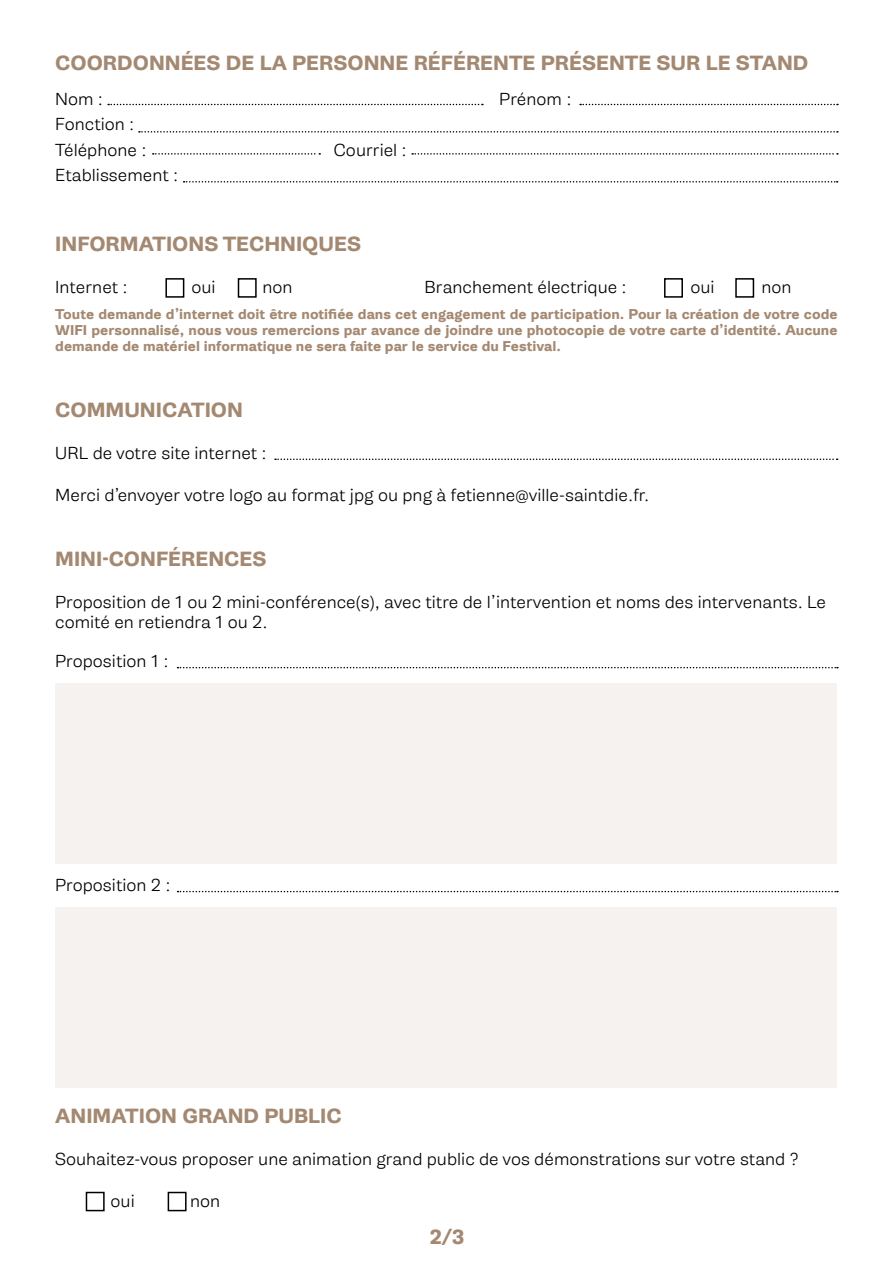
<style>
.page{position:relative;width:893px;height:1263px;background:#fff}
.page>*{position:absolute;margin:0;border:0;box-sizing:border-box;transform-origin:0 0}
.t1{font:700 19.5px "Gira Sans";color:#a48972}
.t2{font:300 16.5px/25.5px "Gira Sans";color:#000}
.t3{font:700 13.5px/16.2px "Gira Sans";color:#a48972;text-align:justify}
</style>
<div class="page">
<svg style="left:108px;top:104px;width:375px;height:1px"></svg>
<svg style="left:580px;top:104px;width:258px;height:1px"></svg>
<svg style="left:139px;top:131px;width:699px;height:2px"></svg>
<svg style="left:153px;top:153px;width:167px;height:2px"></svg>
<svg style="left:412px;top:153px;width:426px;height:2px"></svg>
<svg style="left:184px;top:181px;width:654px;height:2px"></svg>
<svg style="left:275px;top:458px;width:563px;height:2px"></svg>
<svg style="left:177px;top:667px;width:661px;height:1px"></svg>
<svg style="left:177px;top:891px;width:661px;height:1px"></svg>
<div style="left:165px;top:278px;width:19px;height:20px;border:2px solid #000"></div>
<div style="left:238px;top:278px;width:19px;height:20px;border:2px solid #000"></div>
<div style="left:664px;top:278px;width:19px;height:20px;border:2px solid #000"></div>
<div style="left:735px;top:278px;width:19px;height:20px;border:2px solid #000"></div>
<div style="left:55px;top:683px;width:782px;height:180px;background:#f5f2ef"></div>
<div style="left:55px;top:907px;width:782px;height:181px;background:#f5f2ef"></div>
<div style="left:86px;top:1192px;width:19px;height:19px;border:2px solid #000"></div>
<div style="left:168px;top:1192px;width:19px;height:19px;border:2px solid #000"></div>
<p class="t1" style="left:55px;top:50px;width:755px">COORDONNÉES DE LA PERSONNE RÉFÉRENTE PRÉSENTE SUR LE STAND</p>
<p class="t2" style="left:55px;top:86px;width:49px">Nom :</p>
<p class="t2" style="left:499px;top:86px;width:74px">Prénom :</p>
<p class="t2" style="left:55px;top:111px;width:93px">Fonction :<br>Téléphone :</p>
<p class="t2" style="left:334px;top:137px;width:74px">Courriel :</p>
<p class="t2" style="left:55px;top:162px;width:125px">Etablissement :</p>
<p class="t1" style="left:55px;top:231px;width:307px">INFORMATIONS TECHNIQUES</p>
<p class="t2" style="left:55px;top:274px;width:74px">Internet :</p>
<p class="t2" style="left:192px;top:274px;width:26px">oui</p>
<p class="t2" style="left:263px;top:274px;width:32px">non</p>
<p class="t2" style="left:425px;top:274px;width:204px">Branchement électrique :</p>
<p class="t2" style="left:691px;top:274px;width:26px">oui</p>
<p class="t2" style="left:761px;top:274px;width:32px">non</p>
<p class="t3" style="left:55px;top:306px;width:784px">Toute demande d’internet doit être notifiée dans cet engagement de participation. Pour la création de votre code WIFI personnalisé, nous vous remercions par avance de joindre une photocopie de votre carte d’identité. Aucune demande de matériel informatique ne sera faite par le service du Festival.</p>
<p class="t1" style="left:55px;top:397px;width:189px">COMMUNICATION</p>
<p class="t2" style="left:55px;top:440px;width:213px">URL de votre site internet :</p>
<p class="t2" style="left:55px;top:482px;width:595px">Merci d’envoyer votre logo au format jpg ou png à fetienne@ville-saintdie.fr.</p>
<p class="t1" style="left:55px;top:546px;width:213px">MINI-CONFÉRENCES</p>
<p class="t2" style="left:55px;top:592px;width:772px;line-height:19.8px">Proposition de 1 ou 2 mini-conférence(s), avec titre de l’intervention et noms des intervenants. Le comité en retiendra 1 ou 2.</p>
<p class="t2" style="left:55px;top:649px;width:115px">Proposition 1 :</p>
<p class="t2" style="left:55px;top:872px;width:117px">Proposition 2 :</p>
<p class="t1" style="left:55px;top:1103px;width:288px">ANIMATION GRAND PUBLIC</p>
<p class="t2" style="left:55px;top:1146px;width:745px">Souhaitez-vous proposer une animation grand public de vos démonstrations sur votre stand ?</p>
<p class="t2" style="left:111px;top:1188px;width:26px">oui</p>
<p class="t2" style="left:190px;top:1188px;width:32px">non</p>
<p class="t1" style="left:429px;top:1224px;width:36px">2/3</p>
</div>
